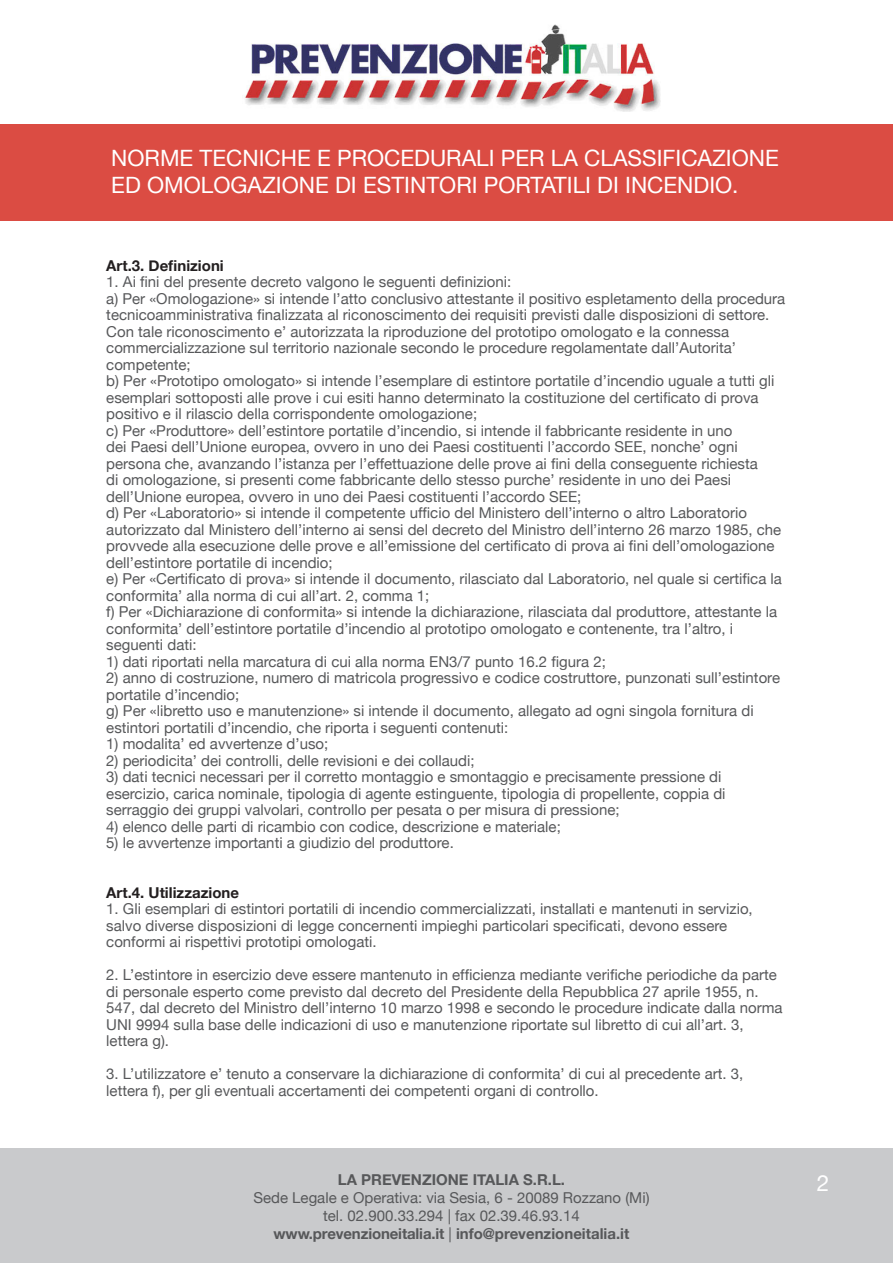
<style>
.page{position:relative;width:893px;height:1263px;background:#fff}
.page>*{position:absolute;margin:0;border:0;box-sizing:border-box;transform-origin:0 0}
.t1{font:22.5px/27px "Helvetica Neue";color:#fff}
.t2{font:15px/16.5px "Helvetica Neue";color:#57585a}
.t3{font:700 15px "Helvetica Neue";color:#231f20}
.t4{font:700 15px "Helvetica Neue";color:#57585a}
.s1{font-weight:700}
</style>
<div class="page">
<img style="left:244px;top:24px;width:417px;height:88px">
<div style="left:0;top:124px;width:893px;height:96px;background:#db4c43"></div>
<div style="left:0;top:1148px;width:893px;height:115px;background:#c9cacc"></div>
<h1 class="t1" style="left:111px;top:146px;width:669px">NORME TECNICHE E PROCEDURALI PER LA CLASSIFICAZIONE<br>ED OMOLOGAZIONE DI ESTINTORI PORTATILI DI INCENDIO.</h1>
<p class="t3" style="left:106px;top:254px;width:119px">Art.3. Definizioni</p>
<p class="t2" style="left:106px;top:275px;width:407px">1. Ai fini del presente decreto valgono le seguenti definizioni:</p>
<p class="t2" style="left:106px;top:291px;width:680px">a) Per «Omologazione» si intende l’atto conclusivo attestante il positivo espletamento della procedura tecnicoamministrativa finalizzata al riconoscimento dei requisiti previsti dalle disposizioni di settore.<br>Con tale riconoscimento e’ autorizzata la riproduzione del prototipo omologato e la connessa commercializzazione sul territorio nazionale secondo le procedure regolamentate dall’Autorita’ competente;</p>
<p class="t2" style="left:106px;top:374px;width:670px">b) Per «Prototipo omologato» si intende l’esemplare di estintore portatile d’incendio uguale a tutti gli esemplari sottoposti alle prove i cui esiti hanno determinato la costituzione del certificato di prova positivo e il rilascio della corrispondente omologazione;</p>
<p class="t2" style="left:106px;top:423px;width:653px">c) Per «Produttore» dell’estintore portatile d’incendio, si intende il fabbricante residente in uno<br>dei Paesi dell’Unione europea, ovvero in uno dei Paesi costituenti l’accordo SEE, nonche’ ogni persona che, avanzando l’istanza per l’effettuazione delle prove ai fini della conseguente richiesta di omologazione, si presenti come fabbricante dello stesso purche’ residente in uno dei Paesi dell’Unione europea, ovvero in uno dei Paesi costituenti l’accordo SEE;</p>
<p class="t2" style="left:106px;top:506px;width:676px">d) Per «Laboratorio» si intende il competente ufficio del Ministero dell’interno o altro Laboratorio autorizzato dal Ministero dell’interno ai sensi del decreto del Ministro dell’interno 26 marzo 1985, che provvede alla esecuzione delle prove e all’emissione del certificato di prova ai fini dell’omologazione dell’estintore portatile di incendio;</p>
<p class="t2" style="left:106px;top:572px;width:677px">e) Per «Certificato di prova» si intende il documento, rilasciato dal Laboratorio, nel quale si certifica la</p>
<p class="t2" style="left:106px;top:588px;width:325px">conformita’ alla norma di cui all’art. 2, comma 1;</p>
<p class="t2" style="left:106px;top:605px;width:672px">f) Per «Dichiarazione di conformita» si intende la dichiarazione, rilasciata dal produttore, attestante la</p>
<p class="t2" style="left:106px;top:621px;width:628px">conformita’ dell’estintore portatile d’incendio al prototipo omologato e contenente, tra l’altro, i seguenti dati:</p>
<p class="t2" style="left:106px;top:654px;width:501px">1) dati riportati nella marcatura di cui alla norma EN3/7 punto 16.2 figura 2;</p>
<p class="t2" style="left:106px;top:671px;width:675px">2) anno di costruzione, numero di matricola progressivo e codice costruttore, punzonati sull’estintore portatile d’incendio;</p>
<p class="t2" style="left:106px;top:704px;width:649px">g) Per «libretto uso e manutenzione» si intende il documento, allegato ad ogni singola fornitura di estintori portatili d’incendio, che riporta i seguenti contenuti:</p>
<p class="t2" style="left:106px;top:737px;width:223px">1) modalita’ ed avvertenze d’uso;</p>
<p class="t2" style="left:106px;top:753px;width:370px">2) periodicita’ dei controlli, delle revisioni e dei collaudi;</p>
<p class="t2" style="left:106px;top:770px;width:621px">3) dati tecnici necessari per il corretto montaggio e smontaggio e precisamente pressione di esercizio, carica nominale, tipologia di agente estinguente, tipologia di propellente, coppia di serraggio dei gruppi valvolari, controllo per pesata o per misura di pressione;</p>
<p class="t2" style="left:106px;top:819px;width:456px">4) elenco delle parti di ricambio con codice, descrizione e materiale;</p>
<p class="t2" style="left:106px;top:836px;width:349px">5) le avvertenze importanti a giudizio del produttore.</p>
<p class="t3" style="left:106px;top:881px;width:134px">Art.4. Utilizzazione</p>
<p class="t2" style="left:106px;top:902px;width:648px">1. Gli esemplari di estintori portatili di incendio commercializzati, installati e mantenuti in servizio, salvo diverse disposizioni di legge concernenti impieghi particolari specificati, devono essere conformi ai rispettivi prototipi omologati.</p>
<p class="t2" style="left:106px;top:968px;width:678px">2. L’estintore in esercizio deve essere mantenuto in efficienza mediante verifiche periodiche da parte di personale esperto come previsto dal decreto del Presidente della Repubblica 27 aprile 1955, n.<br>547, dal decreto del Ministro dell’interno 10 marzo 1998 e secondo le procedure indicate dalla norma UNI 9994 sulla base delle indicazioni di uso e manutenzione riportate sul libretto di cui all’art. 3, lettera g).</p>
<p class="t2" style="left:106px;top:1067px;width:639px">3. L’utilizzatore e’ tenuto a conservare la dichiarazione di conformita’ di cui al precedente art. 3, lettera f), per gli eventuali accertamenti dei competenti organi di controllo.</p>
<p class="t4" style="left:338px;top:1167px;width:229px">LA PREVENZIONE ITALIA S.R.L.</p>
<p class="t2" style="left:253px;top:1189px;width:398px;line-height:18px;text-align:center">Sede Legale e Operativa: via Sesia, 6 - 20089 Rozzano (Mi) tel. 02.900.33.294 | fax 02.39.46.93.14 <span class="s1">www.prevenzioneitalia.it</span> | <span class="s1">info@prevenzioneitalia.it</span></p>
<h1 class="t1" style="left:817px;top:1171px;width:14px">2</h1>
</div>
